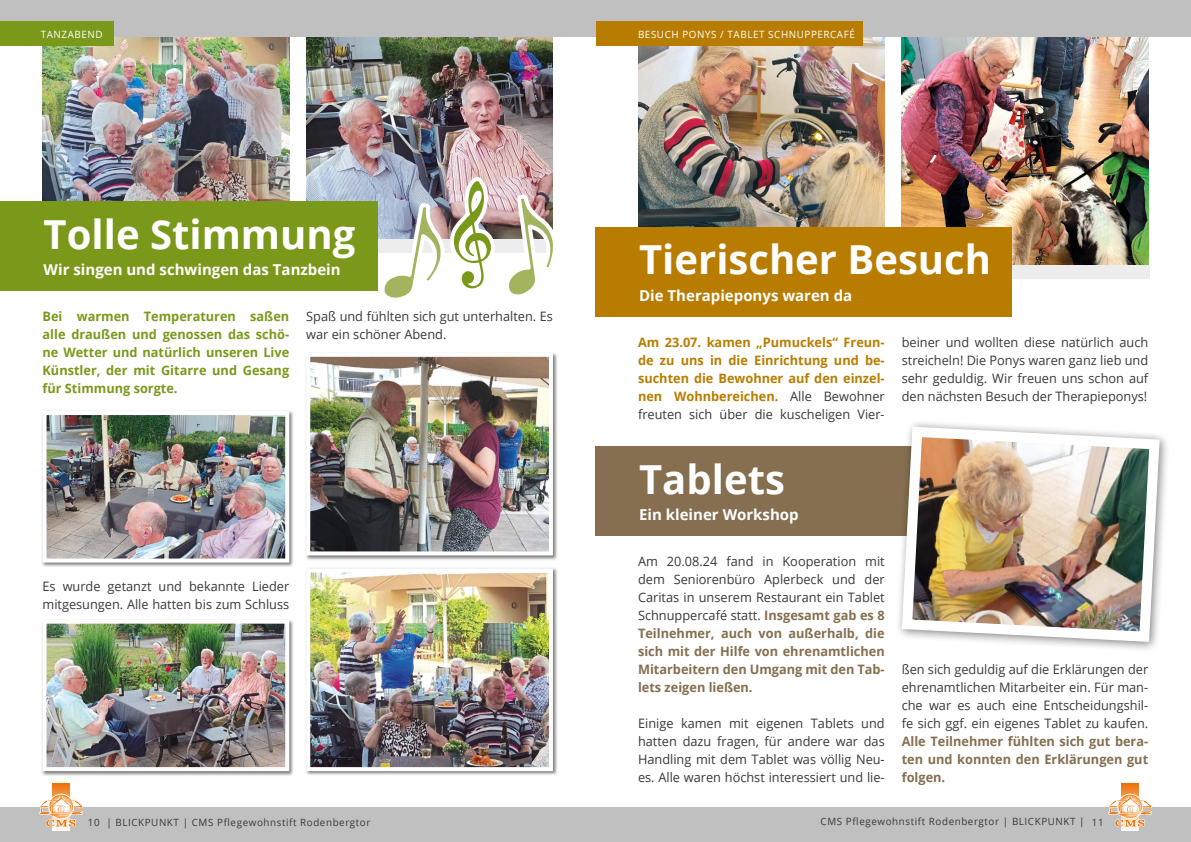
<style>
.page{position:relative;width:1191px;height:842px;background:#fff}
.page>*{position:absolute;margin:0;border:0;box-sizing:border-box;transform-origin:0 0}
.t1{font:700 40px "Open Sans";color:#fff}
.t2{font:700 15px "Open Sans";color:#fff}
.t3{font:13px/18px "Open Sans";color:#3a3938;text-align:justify}
.t4{font:700 13px/18px "Open Sans";color:#856f50;text-align:justify}
.t5{font:700 13px/18px "Open Sans";color:#b87d00;text-align:justify}
.t6{font:700 13px/18px "Open Sans";color:#7a991b;text-align:justify}
.t7{font:10px "Open Sans";letter-spacing:.06em;color:#3a3938}
.t8{font:10px "Open Sans";letter-spacing:.06em;color:#fff}
.s1{font-weight:400;color:#3a3938}
</style>
<div class="page">
<div style="left:0;top:807px;width:1191px;height:35px;background:#c1c0c0"></div>
<img style="left:43px;top:36px;width:246px;height:165px">
<img style="left:306px;top:36px;width:71px;height:165px">
<img style="left:638px;top:36px;width:246px;height:191px">
<img style="left:901px;top:36px;width:247px;height:229px">
<div style="left:0;top:0;width:1191px;height:36px;background:#c1c0c0"></div>
<svg style="left:53px;top:784px;width:17px;height:46px"></svg>
<div style="left:49px;top:794px;width:25px;height:25px;border:1px solid #fff;border-radius:50%"></div>
<svg style="left:39px;top:796px;width:44px;height:31px"></svg>
<svg style="left:1121px;top:784px;width:18px;height:46px"></svg>
<div style="left:1117px;top:794px;width:25px;height:25px;border:1px solid #fff;border-radius:50%"></div>
<svg style="left:1108px;top:796px;width:44px;height:31px"></svg>
<div style="left:596px;top:22px;width:267px;height:24px;background:#b87d00"></div>
<div style="left:596px;top:265px;width:553px;height:13px;background:#eeeded"></div>
<div style="left:595px;top:227px;width:417px;height:90px;background:#b87d00"></div>
<div style="left:595px;top:446px;width:417px;height:90px;background:#856f50"></div>
<div style="left:0;top:201px;width:377px;height:90px;background:#7a991b"></div>
<div style="left:42px;top:410px;width:252px;height:158px;background:#000;opacity:.5"></div>
<img style="left:48px;top:416px;width:236px;height:141px">
<div style="left:43px;top:411px;width:246px;height:151px;border:4px solid #fff"></div>
<div style="left:42px;top:619px;width:252px;height:157px;background:#000;opacity:.5"></div>
<img style="left:48px;top:625px;width:236px;height:141px">
<div style="left:43px;top:620px;width:246px;height:151px;border:4px solid #fff"></div>
<div style="left:305px;top:568px;width:253px;height:208px;background:#000;opacity:.5"></div>
<img style="left:311px;top:573px;width:237px;height:193px">
<div style="left:306px;top:568px;width:247px;height:203px;border:4px solid #fff"></div>
<div style="left:305px;top:352px;width:253px;height:208px;background:#000;opacity:.5"></div>
<img style="left:311px;top:358px;width:237px;height:192px">
<div style="left:306px;top:353px;width:247px;height:202px;border:4px solid #fff"></div>
<div style="left:0;top:22px;width:113px;height:24px;background:#7a991b"></div>
<div style="left:894px;top:420px;width:276px;height:233px;background:#000;opacity:.5"></div>
<img style="left:896px;top:421px;width:268px;height:226px">
<img style="left:377px;top:36px;width:183px;height:262px">
<p class="t8" style="left:41px;top:27px;width:63px">TANZABEND</p>
<h1 class="t1" style="left:44px;top:206px;width:313px">Tolle Stimmung</h1>
<p class="t2" style="left:44px;top:259px;width:298px">Wir singen und schwingen das Tanzbein</p>
<p class="t6" style="left:43px;top:307px;width:248px">Bei warmen Temperaturen saßen alle draußen und genossen das schö&shy;ne Wetter und natürlich unseren Live Künstler, der mit Gitarre und Gesang für Stimmung sorgte.</p>
<p class="t3" style="left:306px;top:307px;width:248px">Spaß und fühlten sich gut unterhalten. Es war ein schöner Abend.</p>
<p class="t3" style="left:43px;top:577px;width:248px">Es wurde getanzt und bekannte Lieder mitgesungen. Alle hatten bis zum Schluss</p>
<p class="t8" style="left:638px;top:27px;width:218px">BESUCH PONYS / TABLET SCHNUPPERCAFÉ</p>
<h1 class="t1" style="left:639px;top:232px;width:353px">Tierischer Besuch</h1>
<p class="t2" style="left:639px;top:285px;width:215px">Die Therapieponys waren da</p>
<p class="t5" style="left:638px;top:333px;width:248px">Am 23.07. kamen „Pumuckels“ Freun&shy;de zu uns in die Einrichtung und be&shy;suchten die Bewohner auf den einzel&shy;nen Wohnbereichen. <span class="s1">Alle Bewohner freuten sich über die kuscheligen Vier-</span></p>
<p class="t3" style="left:901px;top:333px;width:248px">beiner und wollten diese natürlich auch streicheln! Die Ponys waren ganz lieb und sehr geduldig. Wir freuen uns schon auf den nächsten Besuch der Therapieponys!</p>
<h1 class="t1" style="left:639px;top:451px;width:147px">Tablets</h1>
<p class="t2" style="left:639px;top:504px;width:161px">Ein kleiner Workshop</p>
<p class="t4" style="left:638px;top:552px;width:248px"><span class="s1">Am 20.08.24 fand in Kooperation mit dem Seniorenbüro Aplerbeck und der Caritas in unserem Restaurant ein Tablet Schnuppercafé statt.</span> Insgesamt gab es 8<br>Teilnehmer, auch von außerhalb, die sich mit der Hilfe von ehrenamtlichen Mitarbeitern den Umgang mit den Tab&shy;lets zeigen ließen.</p>
<p class="t3" style="left:638px;top:714px;width:248px">Einige kamen mit eigenen Tablets und hatten dazu fragen, für andere war das Handling mit dem Tablet was völlig Neu&shy;es. Alle waren höchst interessiert und lie-</p>
<p class="t3" style="left:901px;top:660px;width:248px">ßen sich geduldig auf die Erklärungen der ehrenamtlichen Mitarbeiter ein. Für man&shy;che war es auch eine Entscheidungshil&shy;fe sich ggf. ein eigenes Tablet zu kaufen.</p>
<p class="t4" style="left:901px;top:732px;width:248px">Alle Teilnehmer fühlten sich gut bera&shy;ten und konnten den Erklärungen gut folgen.</p>
<p class="t7" style="left:88px;top:815px;width:284px">10 | BLICKPUNKT | CMS Pflegewohnstift Rodenbergtor</p>
<p class="t7" style="left:820px;top:814px;width:285px">CMS Pflegewohnstift Rodenbergtor | BLICKPUNKT | 11</p>
</div>
